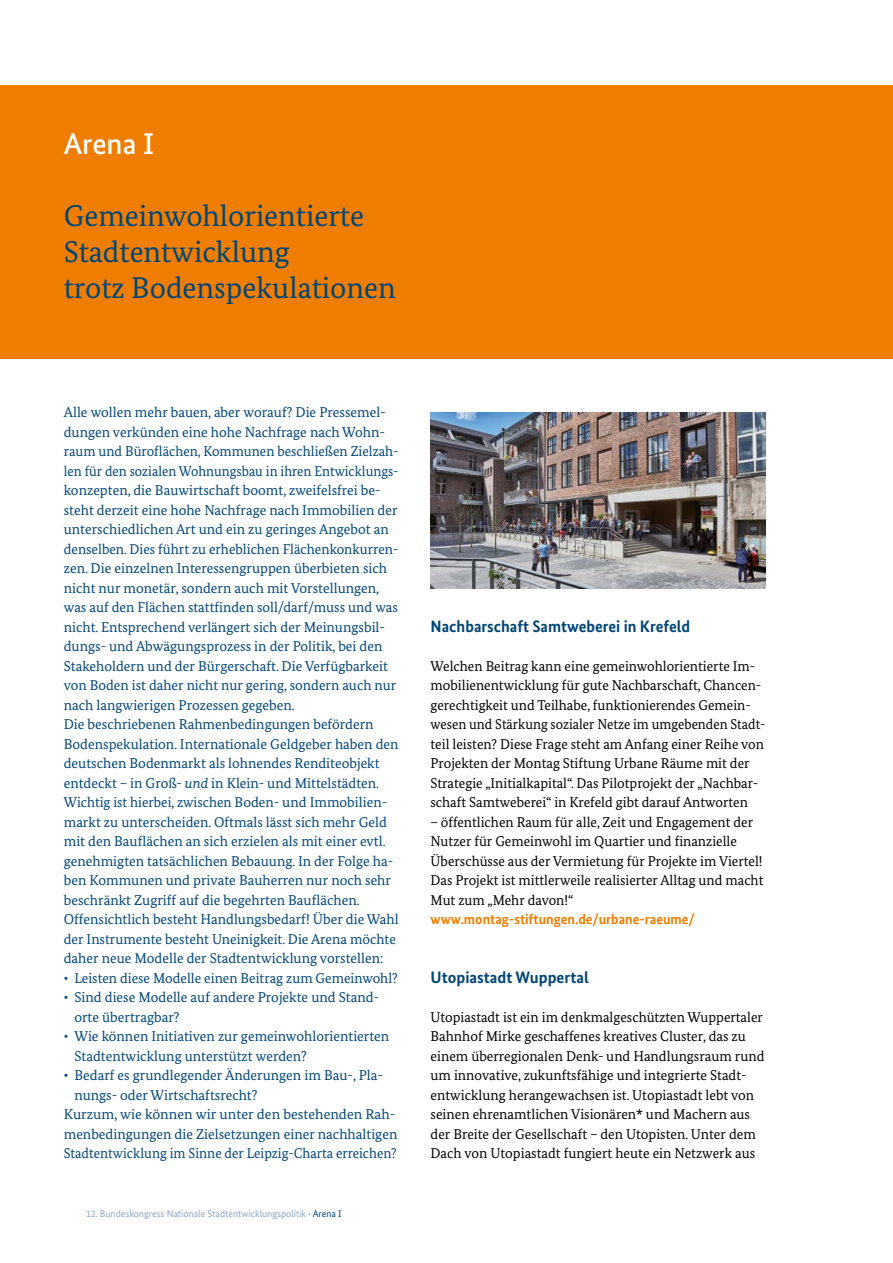
<style>
.page{position:relative;width:893px;height:1263px;background:#fff}
.page>*{position:absolute;margin:0;border:0;box-sizing:border-box;transform-origin:0 0}
.t1{font:30px/36px "Bundes Serif";color:#004577}
.t2{font:500 30px "Bundes Sans";color:#fff}
.t3{font:700 16.5px "Bundes Sans";color:#004577}
.t4{font:14.25px/19.5px "Bundes Serif";color:#004577}
.t5{font:14.25px/19.5px "Bundes Serif";color:#000}
.t6{font:700 14.25px "Bundes Sans";color:#ef7d00}
.t7{font:9.75px "Bundes Sans";color:#90a5c6}
.s1{font-style:italic}
.s2{color:#004577}
</style>
<div class="page">
<div style="left:0;top:85px;width:893px;height:274px;background:#ef7d00"></div>
<img style="left:431px;top:412px;width:334px;height:176px">
<h1 class="t2" style="left:64px;top:126px;width:92px">Arena I</h1>
<h1 class="t1" style="left:64px;top:198px;width:333px">Gemeinwohlorientierte<br>Stadtentwicklung<br>trotz Bodenspekulationen</h1>
<p class="t4" style="left:64px;top:403px;width:336px">Alle wollen mehr bauen, aber worauf? Die Pressemel&shy;dungen verkünden eine hohe Nachfrage nach Wohn&shy;raum und Büroflächen, Kommunen beschließen Zielzah&shy;len für den sozialen Wohnungsbau in ihren Entwicklungs&shy;konzepten, die Bauwirtschaft boomt, zweifelsfrei be&shy;steht derzeit eine hohe Nachfrage nach Immobilien der unterschiedlichen Art und ein zu geringes Angebot an denselben. Dies führt zu erheblichen Flächenkonkurren&shy;zen. Die einzelnen Interessengruppen überbieten sich nicht nur monetär, sondern auch mit Vorstellungen, was auf den Flächen stattfinden soll/darf/muss und was nicht. Entsprechend verlängert sich der Meinungsbil&shy;dungs- und Abwägungsprozess in der Politik, bei den Stakeholdern und der Bürgerschaft. Die Verfügbarkeit von Boden ist daher nicht nur gering, sondern auch nur nach langwierigen Prozessen gegeben.</p>
<p class="t4" style="left:64px;top:715px;width:336px">Die beschriebenen Rahmenbedingungen befördern Bodenspekulation. Internationale Geldgeber haben den deutschen Bodenmarkt als lohnendes Renditeobjekt entdeckt – in Groß- <span class="s1">und</span> in Klein- und Mittelstädten.<br>Wichtig ist hierbei, zwischen Boden- und Immobilien&shy;markt zu unterscheiden. Oftmals lässt sich mehr Geld mit den Bauflächen an sich erzielen als mit einer evtl. genehmigten tatsächlichen Bebauung. In der Folge ha&shy;ben Kommunen und private Bauherren nur noch sehr beschränkt Zugriff auf die begehrten Bauflächen.</p>
<p class="t4" style="left:64px;top:909px;width:336px">Offensichtlich besteht Handlungsbedarf! Über die Wahl der Instrumente besteht Uneinigkeit. Die Arena möchte daher neue Modelle der Stadtentwicklung vorstellen:</p>
<p class="t4" style="left:64px;top:968px;width:336px">• Leisten diese Modelle einen Beitrag zum Gemeinwohl?</p>
<p class="t4" style="left:74px;top:988px;width:306px;text-indent:-11px">• Sind diese Modelle auf andere Projekte und Stand&shy;orte übertragbar?</p>
<p class="t4" style="left:74px;top:1027px;width:316px;text-indent:-11px">• Wie können Initiativen zur gemeinwohlorientierten<br>Stadtentwicklung unterstützt werden?</p>
<p class="t4" style="left:74px;top:1066px;width:310px;text-indent:-11px">• Bedarf es grundlegender Änderungen im Bau-, Pla&shy;nungs- oder Wirtschaftsrecht?</p>
<p class="t4" style="left:64px;top:1105px;width:335px">Kurzum, wie können wir unter den bestehenden Rah&shy;menbedingungen die Zielsetzungen einer nachhaltigen<br>Stadtentwicklung im Sinne der Leipzig-Charta erreichen?</p>
<p class="t7" style="left:86px;top:1208px;width:257px">12. Bundeskongress Nationale Stadtentwicklungspolitik <span class="s2">· Arena I</span></p>
<h2 class="t3" style="left:431px;top:616px;width:261px">Nachbarschaft Samtweberei in Krefeld</h2>
<p class="t5" style="left:431px;top:656px;width:336px">Welchen Beitrag kann eine gemeinwohlorientierte Im&shy;mobilienentwicklung für gute Nachbarschaft, Chancen&shy;gerechtigkeit und Teilhabe, funktionierendes Gemein&shy;wesen und Stärkung sozialer Netze im umgebenden Stadt&shy;teil leisten? Diese Frage steht am Anfang einer Reihe von Projekten der Montag Stiftung Urbane Räume mit der Strategie „Initialkapital“. Das Pilotprojekt der „Nachbar&shy;schaft Samtweberei“ in Krefeld gibt darauf Antworten</p>
<p class="t5" style="left:431px;top:812px;width:334px">– öffentlichen Raum für alle, Zeit und Engagement der Nutzer für Gemeinwohl im Quartier und finanzielle Überschüsse aus der Vermietung für Projekte im Viertel!<br>Das Projekt ist mittlerweile realisierter Alltag und macht Mut zum „Mehr davon!“</p>
<p class="t6" style="left:431px;top:911px;width:266px">www.montag-stiftungen.de/urbane-raeume/</p>
<h2 class="t3" style="left:431px;top:967px;width:160px">Utopiastadt Wuppertal</h2>
<p class="t5" style="left:431px;top:1007px;width:335px">Utopiastadt ist ein im denkmalgeschützten Wuppertaler Bahnhof Mirke geschaffenes kreatives Cluster, das zu einem überregionalen Denk- und Handlungsraum rund um innovative, zukunftsfähige und integrierte Stadt&shy;entwicklung herangewachsen ist. Utopiastadt lebt von seinen ehrenamtlichen Visionären* und Machern aus der Breite der Gesellschaft – den Utopisten. Unter dem Dach von Utopiastadt fungiert heute ein Netzwerk aus</p>
</div>
